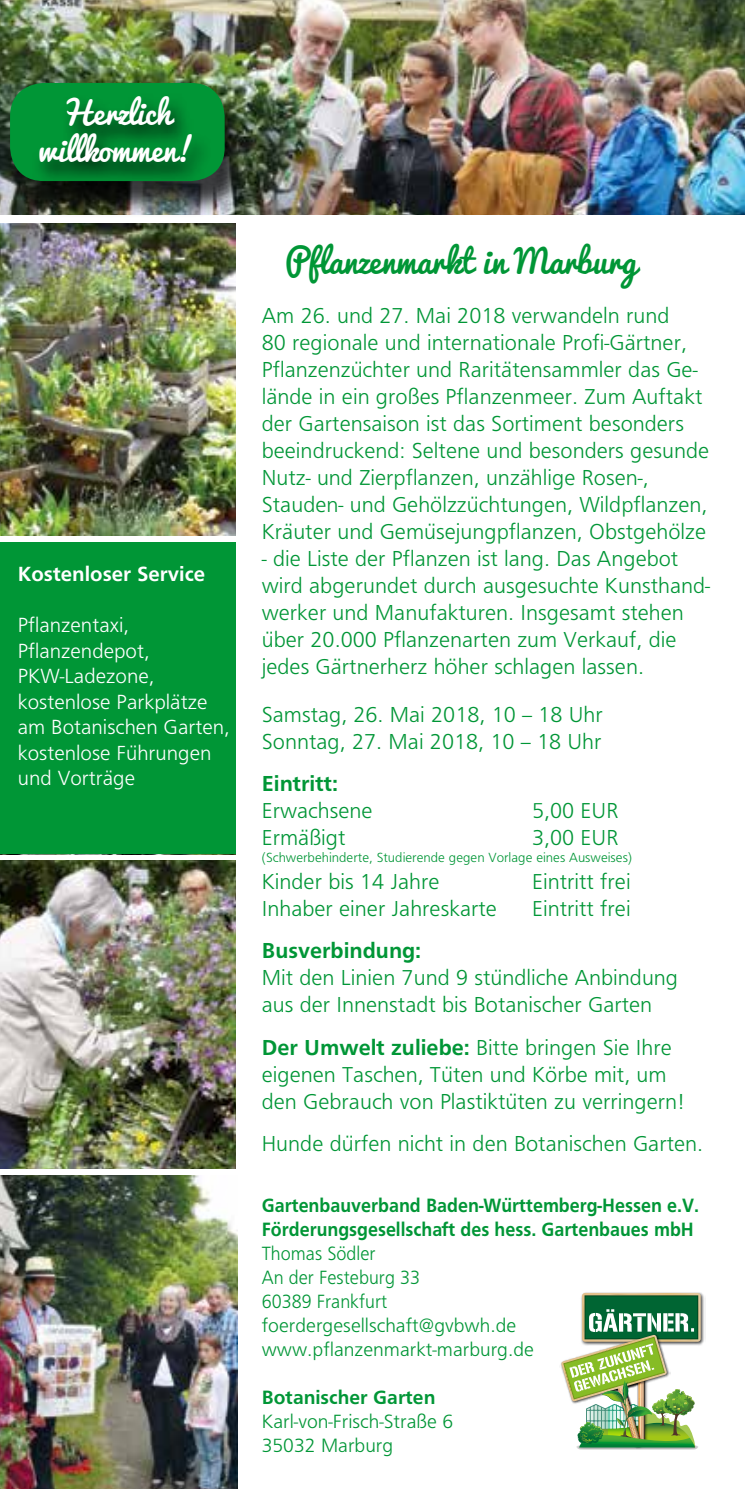
<style>
.page{position:relative;width:745px;height:1489px;background:#fff}
.page>*{position:absolute;margin:0;border:0;box-sizing:border-box;transform-origin:0 0}
.t1{font:32.5px "Pacifico";color:#009636}
.t2{font:30.75px/37px "Pacifico";color:#fff;text-align:center}
.t3{font:22.5px/27px "Frutiger";color:#009636}
.t4{font:700 22.5px "Frutiger";color:#009636}
.t5{font:21.25px/25.5px "Frutiger";color:#fff}
.t6{font:700 21.25px "Frutiger";color:#fff}
.t7{font:20px/24px "Frutiger";color:#009636;scale:.93 1}
.t8{font:700 20px/24px "Frutiger";color:#009636;scale:.93 1}
.t9{font:20px/24px "Frutiger";color:#009636}
.t10{font:700 20px "Frutiger";color:#009636}
.t11{font:13.75px "Frutiger";color:#009636}
.s1{font-weight:700}
</style>
<div class="page">
<img style="left:0;top:0;width:744px;height:214px">
<img style="left:0;top:223px;width:236px;height:312px">
<img style="left:0;top:860px;width:236px;height:308px">
<img style="left:0;top:1175px;width:237px;height:313px">
<div style="left:7px;top:89px;width:245px;height:129px;background:#000;opacity:.75"></div>
<div style="left:10px;top:83px;width:214px;height:98px;background:#009636;border-radius:34px"></div>
<div style="left:31px;top:93px;width:182px;height:94px;background:#000;opacity:.75"></div>
<img style="left:700px;top:1292px;width:5px;height:53px">
<img style="left:561px;top:1292px;width:139px;height:157px">
<div style="left:0;top:542px;width:236px;height:312px;background:#009636"></div>
<h2 class="t2" style="left:38px;top:96px;width:158px">Herzlich willkommen!</h2>
<p class="t6" style="left:18px;top:561px;width:189px">Kostenloser Service</p>
<p class="t5" style="left:18px;top:612px;width:213px">Pflanzentaxi,<br>Pflanzendepot,<br>PKW-Ladezone, kostenlose Parkplätze am Botanischen Garten, kostenlose Führungen und Vorträge</p>
<h1 class="t1" style="left:285px;top:244px;width:352px">Pflanzenmarkt in Marburg</h1>
<p class="t3" style="left:261px;top:302px;width:448px">Am 26. und 27. Mai 2018 verwandeln rund<br>80 regionale und internationale Profi-Gärtner, Pflanzenzüchter und Raritätensammler das Ge&shy;lände in ein großes Pflanzenmeer. Zum Auftakt der Gartensaison ist das Sortiment besonders beeindruckend: Seltene und besonders gesunde Nutz- und Zierpflanzen, unzählige Rosen-, Stauden- und Gehölzzüchtungen, Wildpflanzen, Kräuter und Gemüsejungpflanzen, Obstgehölze</p>
<p class="t3" style="left:261px;top:545px;width:449px">- die Liste der Pflanzen ist lang. Das Angebot wird abgerundet durch ausgesuchte Kunsthand&shy;werker und Manufakturen. Insgesamt stehen über 20.000 Pflanzenarten zum Verkauf, die jedes Gärtnerherz höher schlagen lassen.</p>
<p class="t3" style="left:261px;top:700px;width:342px">Samstag, 26. Mai 2018, 10 – 18 Uhr<br>Sonntag, 27. Mai 2018, 10 – 18 Uhr</p>
<p class="t4" style="left:261px;top:770px;width:78px">Eintritt:</p>
<p class="t3" style="left:261px;top:796px;width:112px">Erwachsene</p>
<p class="t3" style="left:531px;top:796px;width:88px">5,00 EUR</p>
<p class="t3" style="left:261px;top:823px;width:85px">Ermäßigt</p>
<p class="t3" style="left:531px;top:823px;width:88px">3,00 EUR</p>
<p class="t11" style="left:261px;top:850px;width:371px">(Schwerbehinderte, Studierende gegen Vorlage eines Ausweises)</p>
<p class="t3" style="left:261px;top:868px;width:179px">Kinder bis 14 Jahre</p>
<p class="t3" style="left:531px;top:868px;width:100px">Eintritt frei</p>
<p class="t3" style="left:261px;top:895px;width:236px">Inhaber einer Jahreskarte</p>
<p class="t3" style="left:531px;top:895px;width:100px">Eintritt frei</p>
<p class="t4" style="left:261px;top:937px;width:161px">Busverbindung:</p>
<p class="t3" style="left:261px;top:964px;width:417px">Mit den Linien 7und 9 stündliche Anbindung aus der Innenstadt bis Botanischer Garten</p>
<p class="t3" style="left:261px;top:1033px;width:425px"><span class="s1">Der Umwelt zuliebe:</span> Bitte bringen Sie Ihre eigenen Taschen, Tüten und Körbe mit, um den Gebrauch von Plastiktüten zu verringern!</p>
<p class="t3" style="left:261px;top:1129px;width:442px">Hunde dürfen nicht in den Botanischen Garten.</p>
<p class="t8" style="left:261px;top:1192px;width:471px">Gartenbauverband Baden-Württemberg-Hessen e.V.<br>Förderungsgesellschaft des hess. Gartenbaues mbH</p>
<p class="t7" style="left:261px;top:1240px;width:294px">Thomas Södler<br>An der Festeburg 33<br>60389 Frankfurt foerdergesellschaft@gvbwh.de www.pflanzenmarkt-marburg.de</p>
<p class="t10" style="left:261px;top:1385px;width:175px">Botanischer Garten</p>
<p class="t9" style="left:261px;top:1408px;width:193px">Karl-von-Frisch-Straße 6<br>35032 Marburg</p>
</div>
